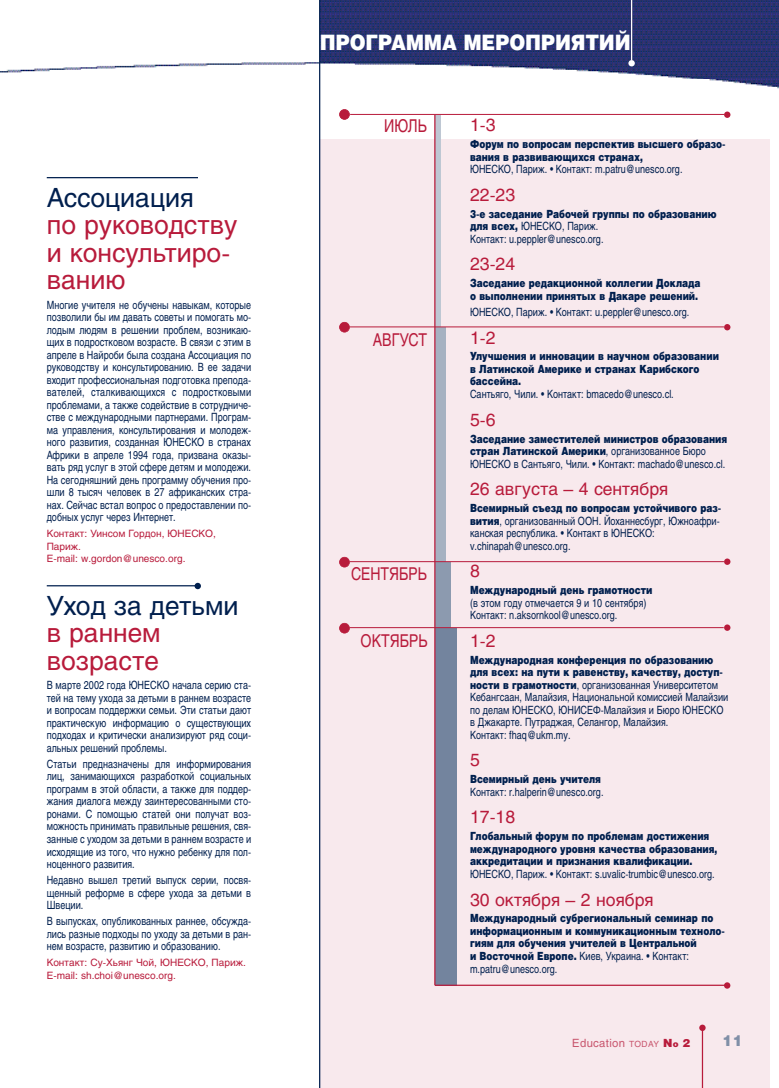
<style>
.page{position:relative;width:779px;height:1088px;background:#fff}
.page>*{position:absolute;margin:0;border:0;box-sizing:border-box;transform-origin:0 0}
.t1{font:26.25px/27.5px "Helios";color:#b81b3b}
.t2{font:26.25px "Helios";color:#001f4e}
.t3{font:900 21.25px "Helios";letter-spacing:-.015em;color:#fff;scale:.9 1}
.t4{font:17.5px "Helios";color:#b81b3b}
.t5{font:17.5px "Helios";color:#b81b3b;scale:.8 1}
.t6{font:900 15px "Helios";color:#808fa7}
.t7{font:11.25px/12.5px "Helios";color:#001f4e;text-align:justify;scale:.8 1}
.t8{font:900 11.25px/12.5px "Helios";color:#001f4e;scale:.8 1}
.t9{font:11.25px "Helios";letter-spacing:.03em;color:#c8556d}
.t10{font:10px/12.5px "Helios";color:#b81b3b}
.s1{font-weight:400}
.s2{font-weight:900}
.s3{font-size:8.5px}
.s4{font-weight:900;color:#b81b3b}
.s5{font-weight:900;font-size:8.75px;color:#b81b3b}
</style>
<div class="page">
<div style="left:320px;top:0;width:450px;height:1087px;background:#f8e9ed"></div>
<div style="left:699px;top:1024px;width:6px;height:7px;background:#b81b3b;border-radius:50%"></div>
<hr style="left:702px;top:1027px;width:1px;height:60px;background:#b81b3b">
<img style="left:320px;top:0;width:459px;height:15px">
<img style="left:320px;top:15px;width:459px;height:123px">
<img style="left:0;top:62px;width:319px;height:11px">
<hr style="left:47px;top:177px;width:151px;height:1px;background:#001f4e">
<hr style="left:47px;top:585px;width:151px;height:1px;background:#001f4e">
<hr style="left:319px;top:0;width:1px;height:1087px;background:#001f4e">
<div style="left:628px;top:60px;width:7px;height:6px;background:#fff;border-radius:50%"></div>
<hr style="left:631px;top:0;width:1px;height:60px;background:#fff">
<svg style="left:195px;top:583px;width:6px;height:6px"></svg>
<div style="left:339px;top:110px;width:10px;height:9px;background:#b81b3b;border-radius:50%"></div>
<div style="left:339px;top:109px;width:11px;height:11px;border:1px solid #b81b3b;border-radius:50%"></div>
<div style="left:339px;top:322px;width:10px;height:10px;background:#b81b3b;border-radius:50%"></div>
<div style="left:339px;top:322px;width:11px;height:10px;border:1px solid #b81b3b;border-radius:50%"></div>
<div style="left:339px;top:557px;width:10px;height:10px;background:#b81b3b;border-radius:50%"></div>
<div style="left:339px;top:557px;width:11px;height:10px;border:1px solid #b81b3b;border-radius:50%"></div>
<div style="left:339px;top:623px;width:10px;height:10px;background:#b81b3b;border-radius:50%"></div>
<div style="left:339px;top:623px;width:11px;height:10px;border:1px solid #b81b3b;border-radius:50%"></div>
<div style="left:435px;top:628px;width:21px;height:357px;background:#73849e"></div>
<div style="left:435px;top:562px;width:16px;height:66px;background:#8c9aaf"></div>
<div style="left:435px;top:327px;width:10px;height:235px;background:#a6b1c1"></div>
<div style="left:435px;top:116px;width:5px;height:211px;background:#bec7d3"></div>
<hr style="left:434px;top:115px;width:1px;height:870px;background:#b81b3b">
<div style="left:724px;top:111px;width:6px;height:7px;background:#b81b3b;border-radius:50%"></div>
<svg style="left:724px;top:324px;width:6px;height:6px"></svg>
<div style="left:724px;top:558px;width:6px;height:7px;background:#b81b3b;border-radius:50%"></div>
<div style="left:724px;top:624px;width:6px;height:7px;background:#b81b3b;border-radius:50%"></div>
<svg style="left:724px;top:982px;width:6px;height:6px"></svg>
<hr style="left:435px;top:984px;width:292px;height:1px;background:#b81b3b">
<hr style="left:350px;top:114px;width:374px;height:1px;background:#b81b3b">
<hr style="left:350px;top:326px;width:374px;height:1px;background:#b81b3b">
<hr style="left:350px;top:561px;width:374px;height:1px;background:#b81b3b">
<hr style="left:350px;top:627px;width:374px;height:1px;background:#b81b3b">
<h1 class="t2" style="left:47px;top:187px;width:148px">Ассоциация</h1>
<h1 class="t1" style="left:47px;top:214px;width:192px">по руководству и консультиро&shy;ванию</h1>
<p class="t7" style="left:47px;top:299px;width:257px">Многие учителя не обучены навыкам, которые позволили бы им давать советы и помогать мо&shy;лодым людям в решении проблем, возникаю&shy;щих в подростковом возрасте. В связи с этим в апреле в Найроби была создана Ассоциация по руководству и консультированию. В ее задачи входит профессиональная подготовка препода&shy;вателей, сталкивающихся с подростковыми проблемами, а также содействие в сотрудниче&shy;стве с международными партнерами. Програм&shy;ма управления, консультирования и молодеж&shy;ного развития, созданная ЮНЕСКО в странах Африки в апреле 1994 года, призвана оказы&shy;вать ряд услуг в этой сфере детям и молодежи.<br>На сегодняшний день программу обучения про&shy;шли 8 тысяч человек в 27 африканских стра&shy;нах. Сейчас встал вопрос о предоставлении по&shy;добных услуг через Интернет.</p>
<p class="t10" style="left:47px;top:528px;width:171px">Контакт: Уинсом Гордон, ЮНЕСКО,<br>Париж.<br>E-mail: w.gordon@unesco.org.</p>
<h1 class="t2" style="left:47px;top:595px;width:193px">Уход за детьми</h1>
<h1 class="t1" style="left:47px;top:621px;width:116px">в раннем возрасте</h1>
<p class="t7" style="left:47px;top:680px;width:257px">В марте 2002 года ЮНЕСКО начала серию ста&shy;тей на тему ухода за детьми в раннем возрасте и вопросам поддержки семьи. Эти статьи дают практическую информацию о существующих подходах и критически анализируют ряд соци&shy;альных решений проблемы.</p>
<p class="t7" style="left:47px;top:758px;width:257px">Статьи предназначены для информирования лиц, занимающихся разработкой социальных программ в этой области, а также для поддер&shy;жания диалога между заинтересованными сто&shy;ронами. С помощью статей они получат воз&shy;можность принимать правильные решения, свя&shy;занные с уходом за детьми в раннем возрасте и исходящие из того, что нужно ребенку для пол&shy;ноценного развития.</p>
<p class="t7" style="left:47px;top:874px;width:257px">Недавно вышел третий выпуск серии, посвя&shy;щенный реформе в сфере ухода за детьми в Швеции.</p>
<p class="t7" style="left:47px;top:916px;width:257px">В выпусках, опубликованных раннее, обсужда&shy;лись разные подходы по уходу за детьми в ран&shy;нем возрасте, развитию и образованию.</p>
<p class="t10" style="left:47px;top:957px;width:201px">Контакт: Су-Хьянг Чой, ЮНЕСКО, Париж.<br>E-mail: sh.choi@unesco.org.</p>
<h2 class="t3" style="left:320px;top:34px;width:347px">ПРОГРАММА МЕРОПРИЯТИЙ</h2>
<h3 class="t5" style="left:384px;top:118px;width:55px">ИЮЛЬ</h3>
<h3 class="t5" style="left:373px;top:333px;width:69px">АВГУСТ</h3>
<h3 class="t5" style="left:351px;top:566px;width:97px">СЕНТЯБРЬ</h3>
<h3 class="t5" style="left:361px;top:634px;width:85px">ОКТЯБРЬ</h3>
<h3 class="t4" style="left:470px;top:118px;width:27px">1-3</h3>
<p class="t8" style="left:470px;top:139px;width:321px">Форум по вопросам перспектив высшего образо&shy;вания в развивающихся странах,</p>
<p class="t7" style="left:470px;top:164px;width:267px">ЮНЕСКО, Париж. • Контакт: m.patru@unesco.org.</p>
<h3 class="t4" style="left:470px;top:188px;width:47px">22-23</h3>
<p class="t8" style="left:470px;top:209px;width:310px">3-е заседание Рабочей группы по образованию для всех, <span class="s1">ЮНЕСКО, Париж.<br>Контакт: u.peppler@unesco.org.</span></p>
<h3 class="t4" style="left:470px;top:257px;width:47px">23-24</h3>
<p class="t8" style="left:470px;top:278px;width:289px">Заседание редакционной коллегии Доклада о выполнении принятых в Дакаре решений.</p>
<p class="t7" style="left:470px;top:307px;width:276px">ЮНЕСКО, Париж. • Контакт: u.peppler@unesco.org.</p>
<h3 class="t4" style="left:470px;top:330px;width:27px">1-2</h3>
<p class="t8" style="left:470px;top:351px;width:313px">Улучшения и инновации в научном образовании в Латинской Америке и странах Карибского бассейна.</p>
<p class="t7" style="left:470px;top:389px;width:256px">Сантьяго, Чили. • Контакт: bmacedo@unesco.cl.</p>
<h3 class="t4" style="left:470px;top:412px;width:27px">5-6</h3>
<p class="t7" style="left:470px;top:433px;width:323px;text-align:left"><span class="s2">Заседание заместителей министров образования стран Латинской Америки</span>, организованное Бюро<br>ЮНЕСКО в Сантьяго, Чили. • Контакт: machado@unesco.cl.</p>
<h3 class="t4" style="left:470px;top:482px;width:200px">26 августа – 4 сентября</h3>
<p class="t7" style="left:470px;top:503px;width:316px;text-align:left"><span class="s2">Всемирный съезд по вопросам устойчивого раз&shy;вития</span>, организованный ООН. Йоханнесбург, Южноафри&shy;канская республика. • Контакт в ЮНЕСКО: v.chinapah@unesco.org.</p>
<h3 class="t4" style="left:470px;top:564px;width:11px">8</h3>
<p class="t8" style="left:470px;top:585px;width:229px">Международный день грамотности</p>
<p class="t7" style="left:470px;top:597px;width:222px">(в этом году отмечается 9 и 10 сентября)<br>Контакт: n.aksornkool@unesco.org.</p>
<h3 class="t4" style="left:470px;top:633px;width:27px">1-2</h3>
<p class="t7" style="left:470px;top:654px;width:324px;text-align:left"><span class="s2">Международная конференция по образованию для всех: на пути к равенству, качеству, доступ&shy;ности в грамотности</span>, организованная Университетом Кебангсаан, Малайзия, Национальной комиссией Малайзии по делам ЮНЕСКО, ЮНИСЕФ-Малайзия и Бюро ЮНЕСКО в Джакарте. Путраджая, Селангор, Малайзия.<br>Контакт: fhaq@ukm.my.</p>
<h3 class="t4" style="left:470px;top:753px;width:11px">5</h3>
<p class="t8" style="left:470px;top:774px;width:165px">Всемирный день учителя</p>
<p class="t7" style="left:470px;top:786px;width:168px">Контакт: r.halperin@unesco.org.</p>
<h3 class="t4" style="left:470px;top:810px;width:47px">17-18</h3>
<p class="t8" style="left:470px;top:831px;width:311px">Глобальный форум по проблемам достижения международного уровня качества образования, аккредитации и признания квалификации.</p>
<p class="t7" style="left:470px;top:868px;width:307px">ЮНЕСКО, Париж. • Контакт: s.uvalic-trumbic@unesco.org.</p>
<h3 class="t4" style="left:470px;top:892px;width:185px">30 октября – 2 ноября</h3>
<p class="t8" style="left:470px;top:913px;width:320px">Международный субрегиональный семинар по информационным и коммуникационным техноло&shy;гиям для обучения учителей в Центральной<br>и Восточной Европе. <span class="s1">Киев, Украина. • Контакт: m.patru@unesco.org.</span></p>
<p class="t9" style="left:572px;top:1038px;width:119px">Education <span class="s3">TODAY</span> <span class="s4">N</span><span class="s5">o</span> <span class="s4">2</span></p>
<h3 class="t6" style="left:722px;top:1034px;width:22px">11</h3>
</div>
